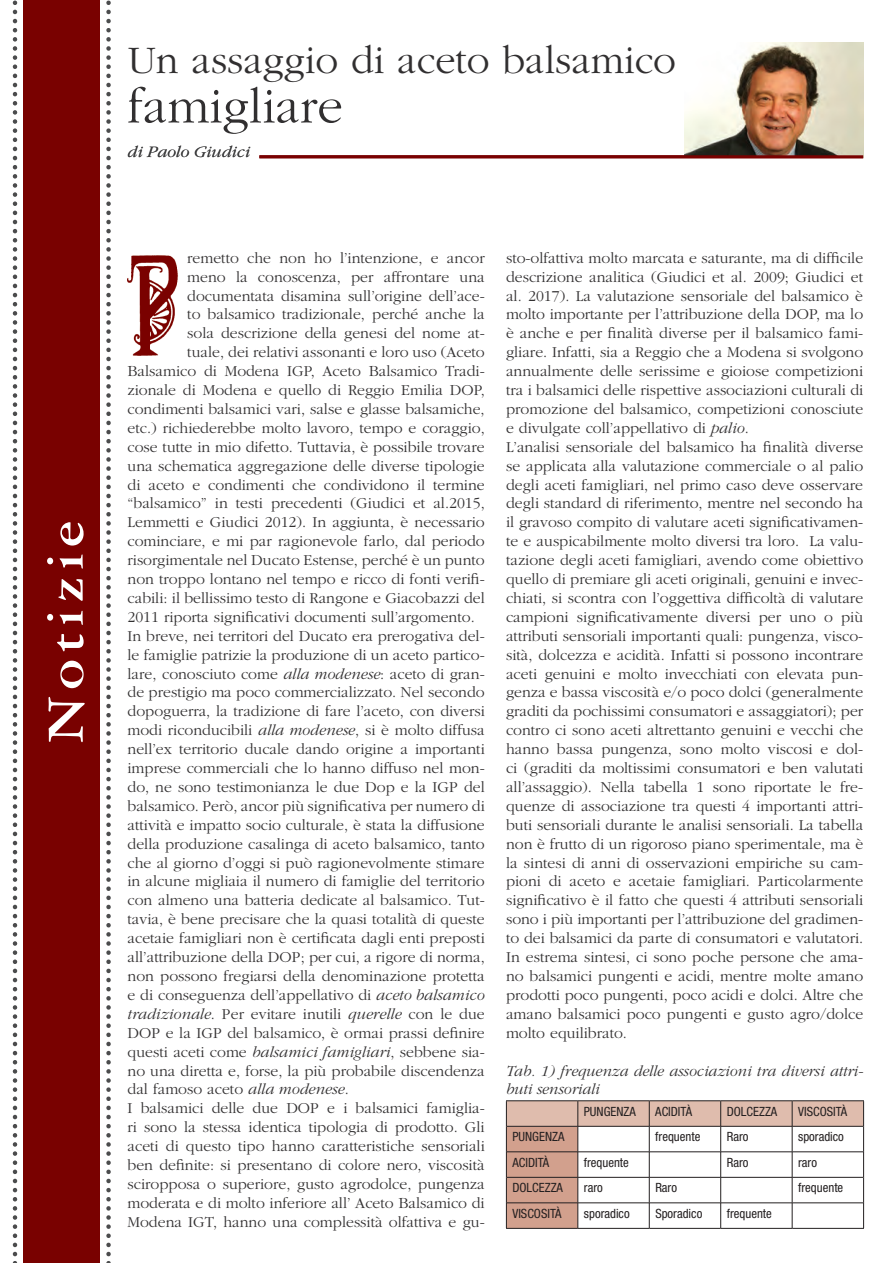
<style>
.page{position:relative;width:893px;height:1263px;background:#fff}
.page>*{position:absolute;margin:0;border:0;box-sizing:border-box;transform-origin:0 0}
.t1{font:700 55.5px "Garamond Three";letter-spacing:.1em;color:#fff;scale:1.1 1}
.t2{font:300 51px "Garamond";color:#312f30}
.t3{font:300 40.5px "Garamond";color:#312f30}
.t4{font:italic 300 16.5px "Garamond";color:#3e3e3f;scale:1.05 1}
.t5{font:300 15.75px/18.9px "Garamond";color:#312f30}
.t6{font:italic 300 15.75px/18.9px "Garamond";color:#312f30}
.t7{font:condensed 12.75px "Helvetica Neue LT Std";color:#231f20}
.s1{font-style:italic}
</style>
<div class="page">
<img style="left:685px;top:43px;width:178px;height:112px">
<img style="left:127px;top:255px;width:51px;height:101px">
<hr style="left:259px;top:155px;width:604px;height:3px;background:#790100">
<hr style="left:506px;top:1100px;width:72px;height:1px;background:#231f20">
<hr style="left:578px;top:1100px;width:71px;height:1px;background:#231f20">
<hr style="left:649px;top:1100px;width:72px;height:1px;background:#231f20">
<hr style="left:721px;top:1100px;width:71px;height:1px;background:#231f20">
<hr style="left:792px;top:1100px;width:72px;height:1px;background:#231f20">
<hr style="left:506px;top:1228px;width:72px;height:1px;background:#231f20">
<hr style="left:578px;top:1228px;width:71px;height:1px;background:#231f20">
<hr style="left:649px;top:1228px;width:72px;height:1px;background:#231f20">
<hr style="left:721px;top:1228px;width:71px;height:1px;background:#231f20">
<hr style="left:792px;top:1228px;width:72px;height:1px;background:#231f20">
<svg style="left:506px;top:1101px;width:358px;height:127px"></svg>
<div style="left:24px;top:0;width:76px;height:1263px;background:#790100"></div>
<svg style="left:13px;top:0;width:4px;height:1263px"></svg>
<svg style="left:106px;top:0;width:5px;height:1263px"></svg>
<h1 class="t1" style="left:35px;top:743px;width:204px;rotate:-90deg">Notizie</h1>
<h3 class="t3" style="left:128px;top:39px;width:550px">Un assaggio di aceto balsamico</h3>
<h2 class="t2" style="left:128px;top:79px;width:217px">famigliare</h2>
<p class="t4" style="left:128px;top:144px;width:118px">di Paolo Giudici</p>
<p class="t5" style="left:187px;top:249px;width:299px">remetto che non ho l’intenzione, e ancor</p>
<p class="t5" style="left:187px;top:267px;width:299px">meno la conoscenza, per affrontare una</p>
<p class="t5" style="left:187px;top:286px;width:299px">documentata disamina sull’origine dell’ace-</p>
<p class="t5" style="left:187px;top:305px;width:299px">to balsamico tradizionale, perché anche la</p>
<p class="t5" style="left:187px;top:324px;width:299px">sola descrizione della genesi del nome at-</p>
<p class="t5" style="left:187px;top:343px;width:299px">tuale, dei relativi assonanti e loro uso (Aceto</p>
<p class="t5" style="left:128px;top:362px;width:359px">Balsamico di Modena IGP, Aceto Balsamico Tradi-</p>
<p class="t5" style="left:128px;top:381px;width:359px">zionale di Modena e quello di Reggio Emilia DOP,</p>
<p class="t5" style="left:128px;top:400px;width:359px">condimenti balsamici vari, salse e glasse balsamiche,</p>
<p class="t5" style="left:128px;top:419px;width:359px">etc.) richiederebbe molto lavoro, tempo e coraggio,</p>
<p class="t5" style="left:128px;top:438px;width:359px">cose tutte in mio difetto. Tuttavia, è possibile trovare</p>
<p class="t5" style="left:128px;top:456px;width:359px">una schematica aggregazione delle diverse tipologie</p>
<p class="t5" style="left:128px;top:475px;width:359px">di aceto e condimenti che condividono il termine</p>
<p class="t5" style="left:128px;top:494px;width:359px">“balsamico” in testi precedenti (Giudici et al.2015,</p>
<p class="t5" style="left:128px;top:513px;width:359px">Lemmetti e Giudici 2012). In aggiunta, è necessario</p>
<p class="t5" style="left:128px;top:532px;width:359px">cominciare, e mi par ragionevole farlo, dal periodo</p>
<p class="t5" style="left:128px;top:551px;width:359px">risorgimentale nel Ducato Estense, perché è un punto</p>
<p class="t5" style="left:128px;top:570px;width:359px">non troppo lontano nel tempo e ricco di fonti verifi-</p>
<p class="t5" style="left:128px;top:589px;width:359px">cabili: il bellissimo testo di Rangone e Giacobazzi del</p>
<p class="t5" style="left:128px;top:608px;width:349px">2011 riporta significativi documenti sull’argomento.</p>
<p class="t5" style="left:128px;top:627px;width:359px">In breve, nei territori del Ducato era prerogativa del-</p>
<p class="t5" style="left:128px;top:645px;width:359px">le famiglie patrizie la produzione di un aceto partico-</p>
<p class="t5" style="left:128px;top:664px;width:359px">lare, conosciuto come <span class="s1">alla modenese</span>: aceto di gran-</p>
<p class="t5" style="left:128px;top:683px;width:359px">de prestigio ma poco commercializzato. Nel secondo</p>
<p class="t5" style="left:128px;top:702px;width:359px">dopoguerra, la tradizione di fare l’aceto, con diversi</p>
<p class="t5" style="left:128px;top:721px;width:359px">modi riconducibili <span class="s1">alla modenese</span>, si è molto diffusa</p>
<p class="t5" style="left:128px;top:740px;width:359px">nell’ex territorio ducale dando origine a importanti</p>
<p class="t5" style="left:128px;top:759px;width:359px">imprese commerciali che lo hanno diffuso nel mon-</p>
<p class="t5" style="left:128px;top:778px;width:359px">do, ne sono testimonianza le due Dop e la IGP del</p>
<p class="t5" style="left:128px;top:797px;width:359px">balsamico. Però, ancor più significativa per numero di</p>
<p class="t5" style="left:128px;top:816px;width:359px">attività e impatto socio culturale, è stata la diffusione</p>
<p class="t5" style="left:128px;top:834px;width:359px">della produzione casalinga di aceto balsamico, tanto</p>
<p class="t5" style="left:128px;top:853px;width:359px">che al giorno d’oggi si può ragionevolmente stimare</p>
<p class="t5" style="left:128px;top:872px;width:359px">in alcune migliaia il numero di famiglie del territorio</p>
<p class="t5" style="left:128px;top:891px;width:359px">con almeno una batteria dedicate al balsamico. Tut-</p>
<p class="t5" style="left:128px;top:910px;width:359px">tavia, è bene precisare che la quasi totalità di queste</p>
<p class="t5" style="left:128px;top:929px;width:359px">acetaie famigliari non è certificata dagli enti preposti</p>
<p class="t5" style="left:128px;top:948px;width:359px">all’attribuzione della DOP; per cui, a rigore di norma,</p>
<p class="t5" style="left:128px;top:967px;width:359px">non possono fregiarsi della denominazione protetta</p>
<p class="t5" style="left:128px;top:986px;width:359px">e di conseguenza dell’appellativo di <span class="s1">aceto balsamico</span></p>
<p class="t5" style="left:128px;top:1005px;width:359px"><span class="s1">tradizionale</span>. Per evitare inutili <span class="s1">querelle</span> con le due</p>
<p class="t5" style="left:128px;top:1023px;width:359px">DOP e la IGP del balsamico, è ormai prassi definire</p>
<p class="t5" style="left:128px;top:1042px;width:359px">questi aceti come <span class="s1">balsamici famigliari</span>, sebbene sia-</p>
<p class="t5" style="left:128px;top:1061px;width:359px">no una diretta e, forse, la più probabile discendenza</p>
<p class="t5" style="left:128px;top:1080px;width:223px">dal famoso aceto <span class="s1">alla modenese</span>.</p>
<p class="t5" style="left:128px;top:1099px;width:359px">I balsamici delle due DOP e i balsamici famiglia-</p>
<p class="t5" style="left:128px;top:1118px;width:359px">ri sono la stessa identica tipologia di prodotto. Gli</p>
<p class="t5" style="left:128px;top:1137px;width:359px">aceti di questo tipo hanno caratteristiche sensoriali</p>
<p class="t5" style="left:128px;top:1156px;width:359px">ben definite: si presentano di colore nero, viscosità</p>
<p class="t5" style="left:128px;top:1175px;width:359px">sciropposa o superiore, gusto agrodolce, pungenza</p>
<p class="t5" style="left:128px;top:1194px;width:359px">moderata e di molto inferiore all’ Aceto Balsamico di</p>
<p class="t5" style="left:128px;top:1212px;width:359px">Modena IGT, hanno una complessità olfattiva e gu-</p>
<p class="t5" style="left:506px;top:249px;width:359px">sto-olfattiva molto marcata e saturante, ma di difficile descrizione analitica (Giudici et al. 2009; Giudici et al. 2017). La valutazione sensoriale del balsamico è molto importante per l’attribuzione della DOP, ma lo è anche e per finalità diverse per il balsamico fami&shy;gliare. Infatti, sia a Reggio che a Modena si svolgono annualmente delle serissime e gioiose competizioni tra i balsamici delle rispettive associazioni culturali di promozione del balsamico, competizioni conosciute e divulgate coll’appellativo di <span class="s1">palio</span>.<br>L’analisi sensoriale del balsamico ha finalità diverse se applicata alla valutazione commerciale o al palio degli aceti famigliari, nel primo caso deve osservare degli standard di riferimento, mentre nel secondo ha il gravoso compito di valutare aceti significativamen&shy;te e auspicabilmente molto diversi tra loro. La valu&shy;tazione degli aceti famigliari, avendo come obiettivo quello di premiare gli aceti originali, genuini e invec&shy;chiati, si scontra con l’oggettiva difficoltà di valutare campioni significativamente diversi per uno o più attributi sensoriali importanti quali: pungenza, visco&shy;sità, dolcezza e acidità. Infatti si possono incontrare aceti genuini e molto invecchiati con elevata pun&shy;genza e bassa viscosità e/o poco dolci (generalmente graditi da pochissimi consumatori e assaggiatori); per contro ci sono aceti altrettanto genuini e vecchi che hanno bassa pungenza, sono molto viscosi e dol&shy;ci (graditi da moltissimi consumatori e ben valutati all’assaggio). Nella tabella 1 sono riportate le fre&shy;quenze di associazione tra questi 4 importanti attri&shy;buti sensoriali durante le analisi sensoriali. La tabella non è frutto di un rigoroso piano sperimentale, ma è la sintesi di anni di osservazioni empiriche su cam&shy;pioni di aceto e acetaie famigliari. Particolarmente significativo è il fatto che questi 4 attributi sensoriali sono i più importanti per l’attribuzione del gradimen&shy;to dei balsamici da parte di consumatori e valutatori.<br>In estrema sintesi, ci sono poche persone che ama&shy;no balsamici pungenti e acidi, mentre molte amano prodotti poco pungenti, poco acidi e dolci. Altre che amano balsamici poco pungenti e gusto agro/dolce molto equilibrato.</p>
<p class="t6" style="left:506px;top:1061px;width:359px">Tab. 1) frequenza delle associazioni tra diversi attri&shy;buti sensoriali</p>
<p class="t7" style="left:584px;top:1104px;width:53px">PUNGENZA</p>
<p class="t7" style="left:655px;top:1104px;width:38px">ACIDITÀ</p>
<p class="t7" style="left:727px;top:1104px;width:52px">DOLCEZZA</p>
<p class="t7" style="left:798px;top:1104px;width:51px">VISCOSITÀ</p>
<p class="t7" style="left:512px;top:1129px;width:53px">PUNGENZA</p>
<p class="t7" style="left:655px;top:1129px;width:47px">frequente</p>
<p class="t7" style="left:727px;top:1129px;width:23px">Raro</p>
<p class="t7" style="left:798px;top:1129px;width:47px">sporadico</p>
<p class="t7" style="left:512px;top:1155px;width:38px">ACIDITÀ</p>
<p class="t7" style="left:584px;top:1155px;width:47px">frequente</p>
<p class="t7" style="left:727px;top:1155px;width:23px">Raro</p>
<p class="t7" style="left:798px;top:1155px;width:20px">raro</p>
<p class="t7" style="left:512px;top:1180px;width:52px">DOLCEZZA</p>
<p class="t7" style="left:584px;top:1180px;width:20px">raro</p>
<p class="t7" style="left:655px;top:1180px;width:23px">Raro</p>
<p class="t7" style="left:798px;top:1180px;width:47px">frequente</p>
<p class="t7" style="left:512px;top:1206px;width:51px">VISCOSITÀ</p>
<p class="t7" style="left:584px;top:1206px;width:47px">sporadico</p>
<p class="t7" style="left:655px;top:1206px;width:48px">Sporadico</p>
<p class="t7" style="left:727px;top:1206px;width:47px">frequente</p>
</div>
